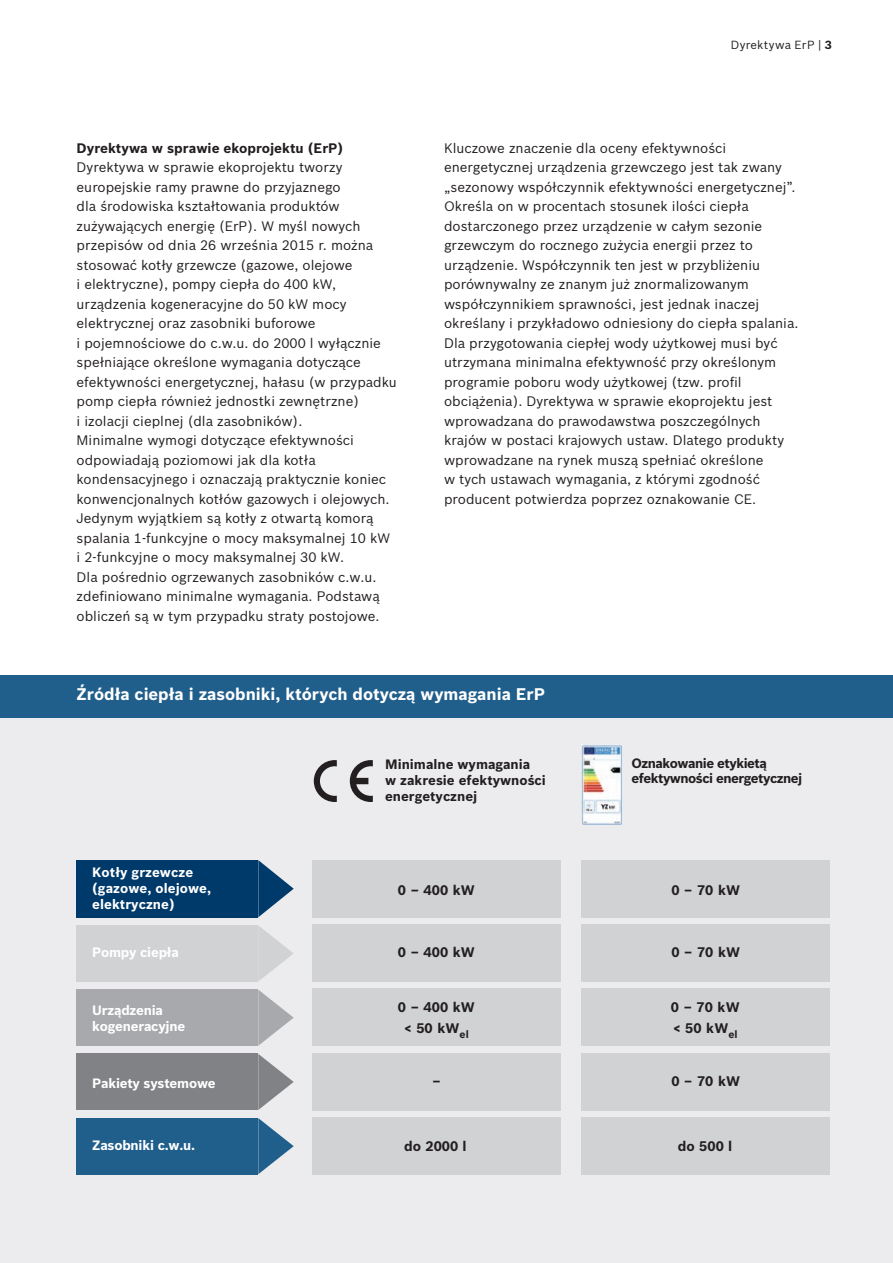
<style>
.page{position:relative;width:893px;height:1263px;background:#fff}
.page>*{position:absolute;margin:0;border:0;box-sizing:border-box;transform-origin:0 0}
._01_1_--_tekst_punkt{font:700 16.5px "Bosch Sans";color:#fff}
.t1{font:700 13.65px/21px "Bosch Sans";letter-spacing:.005em;color:#231f20}
._01_1_--_tekst_punkt-2{font:13.5px/19.5px "Bosch Sans";color:#231f20}
._01_1_--_tekst_punkt-3{font:700 13.5px "Bosch Sans";color:#231f20}
.t2{font:700 13.35px/15.9px "Bosch Sans";letter-spacing:-.015em;color:#fff}
.t3{font:700 13.35px/15.9px "Bosch Sans";color:#231f20}
.t4{font:700 13.35px/15.9px "Bosch Sans";letter-spacing:-.035em;color:#231f20}
.t5{font:700 13.35px/15.9px "Bosch Sans";letter-spacing:.005em;color:#fff}
._20_--_Column_Header{font:11.55px "Bosch Sans";letter-spacing:.025em;color:#231f20}
.s1{font-weight:700}
</style>
<div class="page">
<div style="left:0;top:712px;width:893px;height:551px;background:#ececee"></div>
<div style="left:77px;top:860px;width:181px;height:57px;background:#003a6a"></div>
<svg style="left:258px;top:860px;width:36px;height:57px"></svg>
<div style="left:77px;top:925px;width:181px;height:56px;background:#d1d2d4"></div>
<svg style="left:258px;top:926px;width:36px;height:55px"></svg>
<div style="left:77px;top:990px;width:181px;height:56px;background:#a8a9ad"></div>
<svg style="left:258px;top:990px;width:36px;height:56px"></svg>
<div style="left:581px;top:1053px;width:249px;height:57px;background:#d1d2d4"></div>
<div style="left:77px;top:1054px;width:181px;height:56px;background:#808285"></div>
<svg style="left:258px;top:1054px;width:36px;height:56px"></svg>
<div style="left:77px;top:1118px;width:181px;height:56px;background:#205e8b"></div>
<svg style="left:258px;top:1118px;width:36px;height:56px"></svg>
<div style="left:312px;top:1117px;width:249px;height:58px;background:#d1d2d4"></div>
<div style="left:581px;top:1117px;width:249px;height:58px;background:#d1d2d4"></div>
<div style="left:581px;top:860px;width:249px;height:57px;background:#d1d2d4"></div>
<div style="left:312px;top:860px;width:249px;height:57px;background:#d1d2d4"></div>
<div style="left:581px;top:924px;width:249px;height:57px;background:#d1d2d4"></div>
<div style="left:581px;top:989px;width:249px;height:57px;background:#d1d2d4"></div>
<div style="left:312px;top:924px;width:249px;height:57px;background:#d1d2d4"></div>
<div style="left:312px;top:989px;width:249px;height:57px;background:#d1d2d4"></div>
<div style="left:312px;top:1053px;width:249px;height:57px;background:#d1d2d4"></div>
<div style="left:0;top:675px;width:893px;height:42px;background:#205e8b"></div>
<svg style="left:314px;top:760px;width:23px;height:42px"></svg>
<svg style="left:350px;top:760px;width:23px;height:42px"></svg>
<img style="left:581px;top:745px;width:41px;height:79px">
<p class="_01_1_--_tekst_punkt-3" style="left:77px;top:138px;width:268px">Dyrektywa w sprawie ekoprojektu (ErP)</p>
<p class="_01_1_--_tekst_punkt-2" style="left:77px;top:157px;width:322px">Dyrektywa w sprawie ekoprojektu tworzy europejskie ramy prawne do przyjaznego<br>dla środowiska kształtowania produktów zużywających energię (ErP). W myśl nowych przepisów od dnia 26 września 2015 r. można stosować kotły grzewcze (gazowe, olejowe<br>i elektryczne), pompy ciepła do 400 kW, urządzenia kogeneracyjne do 50 kW mocy elektrycznej oraz zasobniki buforowe<br>i pojemnościowe do c.w.u. do 2000 l wyłącznie spełniające określone wymagania dotyczące efektywności energetycznej, hałasu (w przypadku pomp ciepła również jednostki zewnętrzne)<br>i izolacji cieplnej (dla zasobników).</p>
<p class="_01_1_--_tekst_punkt-2" style="left:77px;top:430px;width:315px">Minimalne wymogi dotyczące efektywności odpowiadają poziomowi jak dla kotła kondensacyjnego i oznaczają praktycznie koniec konwencjonalnych kotłów gazowych i olejowych.<br>Jedynym wyjątkiem są kotły z otwartą komorą spalania 1-funkcyjne o mocy maksymalnej 10 kW i 2-funkcyjne o mocy maksymalnej 30 kW.<br>Dla pośrednio ogrzewanych zasobników c.w.u. zdefiniowano minimalne wymagania. Podstawą obliczeń są w tym przypadku straty postojowe.</p>
<p class="_20_--_Column_Header" style="left:731px;top:36px;width:102px">Dyrektywa ErP | <span class="s1">3</span></p>
<p class="_01_1_--_tekst_punkt-2" style="left:444px;top:137px;width:356px">Kluczowe znaczenie dla oceny efektywności energetycznej urządzenia grzewczego jest tak zwany „sezonowy współczynnik efektywności energetycznej”.<br>Określa on w procentach stosunek ilości ciepła dostarczonego przez urządzenie w całym sezonie grzewczym do rocznego zużycia energii przez to urządzenie. Współczynnik ten jest w przybliżeniu porównywalny ze znanym już znormalizowanym współczynnikiem sprawności, jest jednak inaczej określany i przykładowo odniesiony do ciepła spalania.<br>Dla przygotowania ciepłej wody użytkowej musi być utrzymana minimalna efektywność przy określonym programie poboru wody użytkowej (tzw. profil obciążenia). Dyrektywa w sprawie ekoprojektu jest wprowadzana do prawodawstwa poszczególnych krajów w postaci krajowych ustaw. Dlatego produkty wprowadzane na rynek muszą spełniać określone<br>w tych ustawach wymagania, z którymi zgodność producent potwierdza poprzez oznakowanie CE.</p>
<p class="_01_1_--_tekst_punkt" style="left:77px;top:682px;width:470px">Źródła ciepła i zasobniki, których dotyczą wymagania ErP</p>
<p class="t3" style="left:385px;top:756px;width:162px">Minimalne wymagania<br>w zakresie efektywności energetycznej</p>
<p class="t4" style="left:631px;top:754px;width:172px">Oznakowanie etykietą efektywności energetycznej</p>
<p class="t5" style="left:92px;top:864px;width:120px">Kotły grzewcze (gazowe, olejowe, elektryczne)</p>
<p class="t2" style="left:92px;top:944px;width:88px">Pompy ciepła</p>
<p class="t1" style="left:398px;top:878px;width:79px">0 – 400 kW</p>
<p class="t1" style="left:671px;top:878px;width:70px">0 – 70 kW</p>
<p class="t1" style="left:398px;top:941px;width:79px">0 – 400 kW</p>
<p class="t1" style="left:671px;top:941px;width:70px">0 – 70 kW</p>
<p class="t2" style="left:92px;top:1001px;width:95px">Urządzenia kogeneracyjne</p>
<p class="t2" style="left:92px;top:1074px;width:125px">Pakiety systemowe</p>
<p class="t1" style="left:398px;top:996px;width:79px;text-align:center">0 – 400 kW &lt; 50 kW<sub>el</sub></p>
<p class="t1" style="left:432px;top:1069px;width:10px">–</p>
<p class="t1" style="left:671px;top:996px;width:70px">0 – 70 kW &lt; 50 kW<sub>el</sub></p>
<p class="t1" style="left:671px;top:1069px;width:70px">0 – 70 kW</p>
<p class="t2" style="left:92px;top:1137px;width:104px">Zasobniki c.w.u.</p>
<p class="t1" style="left:404px;top:1135px;width:64px">do 2000 l</p>
<p class="t1" style="left:678px;top:1135px;width:56px">do 500 l</p>
</div>
